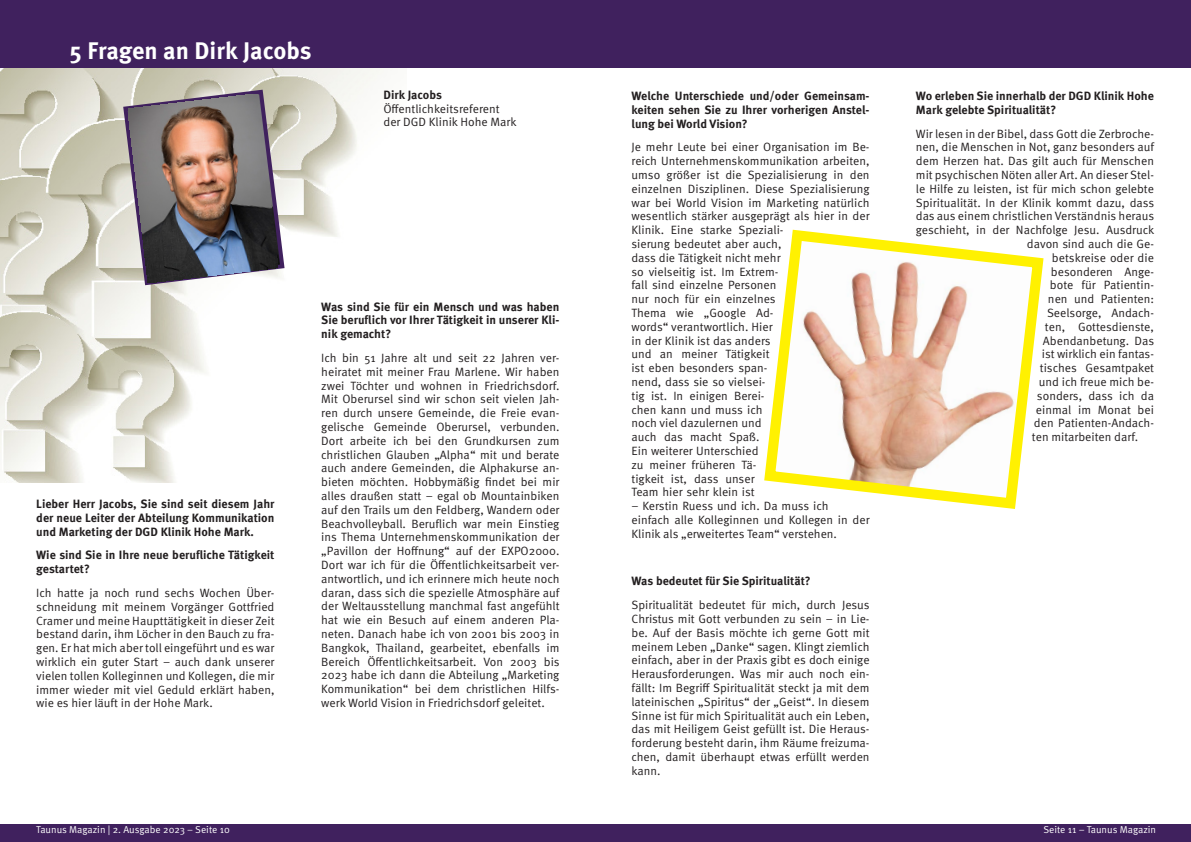
<style>
.page{position:relative;width:1191px;height:842px;background:#fff}
.page>*{position:absolute;margin:0;border:0;box-sizing:border-box;transform-origin:0 0}
.t1{font:700 24px "Meta Pro";color:#fff}
.t2{font:12px/13.8px "Meta Pro";color:#231f20;text-align:justify}
.t3{font:700 12px/13.8px "Meta Pro";color:#231f20;text-align:justify}
.t4{font:10px "Meta Pro";color:#fff}
.s1{font-weight:700}
</style>
<div class="page">
<div style="left:0;top:824px;width:1191px;height:18px;background:#40215e"></div>
<div style="left:0;top:0;width:1191px;height:68px;background:#40215e"></div>
<img style="left:0;top:68px;width:384px;height:414px">
<svg style="left:764px;top:229px;width:280px;height:280px"></svg>
<svg style="left:121px;top:87px;width:166px;height:200px"></svg>
<img style="left:128px;top:94px;width:150px;height:188px">
<p class="t1" style="left:69px;top:36px;width:243px">5 Fragen an Dirk Jacobs</p>
<p class="t3" style="left:36px;top:497px;width:240px">Lieber Herr Jacobs, Sie sind seit diesem Jahr der neue Leiter der Abteilung Kommunikation und Marketing der DGD Klinik Hohe Mark.</p>
<p class="t3" style="left:36px;top:548px;width:240px">Wie sind Sie in Ihre neue berufliche Tätigkeit gestartet?</p>
<p class="t2" style="left:36px;top:586px;width:240px">Ich hatte ja noch rund sechs Wochen Über&shy;schneidung mit meinem Vorgänger Gottfried Cramer und meine Haupttätigkeit in dieser Zeit bestand darin, ihm Löcher in den Bauch zu fra&shy;gen. Er hat mich aber toll eingeführt und es war wirklich ein guter Start – auch dank unserer vielen tollen Kolleginnen und Kollegen, die mir immer wieder mit viel Geduld erklärt haben, wie es hier läuft in der Hohe Mark.</p>
<p class="t2" style="left:383px;top:88px;width:135px;text-align:left"><span class="s1">Dirk Jacobs<br></span>Öffentlichkeitsreferent der DGD Klinik Hohe Mark</p>
<p class="t3" style="left:916px;top:89px;width:240px">Wo erleben Sie innerhalb der DGD Klinik Hohe<br>Mark gelebte Spiritualität?</p>
<p class="t2" style="left:916px;top:127px;width:240px">Wir lesen in der Bibel, dass Gott die Zerbroche-</p>
<p class="t2" style="left:916px;top:140px;width:240px">nen, die Menschen in Not, ganz besonders auf</p>
<p class="t2" style="left:916px;top:154px;width:240px">dem Herzen hat. Das gilt auch für Menschen</p>
<p class="t2" style="left:916px;top:168px;width:239px">mit psychischen Nöten aller Art. An dieser Stel-</p>
<p class="t2" style="left:916px;top:182px;width:239px">le Hilfe zu leisten, ist für mich schon gelebte</p>
<p class="t2" style="left:916px;top:196px;width:240px">Spiritualität. In der Klinik kommt dazu, dass</p>
<p class="t2" style="left:916px;top:209px;width:240px">das aus einem christlichen Verständnis heraus</p>
<p class="t2" style="left:916px;top:223px;width:240px">geschieht, in der Nachfolge Jesu. Ausdruck</p>
<p class="t2" style="left:1027px;top:237px;width:129px">davon sind auch die Ge-</p>
<p class="t2" style="left:1052px;top:251px;width:103px">betskreise oder die</p>
<p class="t2" style="left:1051px;top:265px;width:104px">besonderen Ange-</p>
<p class="t2" style="left:1050px;top:278px;width:106px">bote für Patientin-</p>
<p class="t2" style="left:1048px;top:292px;width:108px">nen und Patienten:</p>
<p class="t2" style="left:1047px;top:306px;width:109px">Seelsorge, Andach-</p>
<p class="t2" style="left:1045px;top:320px;width:110px">ten, Gottesdienste,</p>
<p class="t2" style="left:1043px;top:334px;width:113px">Abendanbetung. Das</p>
<p class="t2" style="left:1042px;top:347px;width:114px">ist wirklich ein fantas-</p>
<p class="t2" style="left:1040px;top:361px;width:116px">tisches Gesamtpaket</p>
<p class="t2" style="left:1039px;top:375px;width:116px">und ich freue mich be-</p>
<p class="t2" style="left:1037px;top:389px;width:118px">sonders, dass ich da</p>
<p class="t2" style="left:1036px;top:403px;width:120px">einmal im Monat bei</p>
<p class="t2" style="left:1034px;top:416px;width:121px">den Patienten-Andach-</p>
<p class="t2" style="left:1032px;top:430px;width:108px">ten mitarbeiten darf.</p>
<p class="t3" style="left:631px;top:89px;width:239px">Welche Unterschiede und/oder Gemeinsam&shy;keiten sehen Sie zu Ihrer vorherigen Anstel&shy;lung bei World Vision?</p>
<p class="t2" style="left:631px;top:140px;width:240px;text-align:left">Je mehr Leute bei einer Organisation im Be&shy;reich Unternehmenskommunikation arbeiten, umso größer ist die Spezialisierung in den einzelnen Disziplinen. Diese Spezialisierung war bei World Vision im Marketing natürlich wesentlich stärker ausgeprägt als hier in der<br>Klinik. Eine starke Speziali-<br>sierung bedeutet aber auch,<br>dass die Tätigkeit nicht mehr<br>so vielseitig ist. Im Extrem-<br>fall sind einzelne Personen<br>nur noch für ein einzelnes<br>Thema wie „Google Ad-<br>words“ verantwortlich. Hier<br>in der Klinik ist das anders<br>und an meiner Tätigkeit<br>ist eben besonders span-<br>nend, dass sie so vielsei-<br>tig ist. In einigen Berei-<br>chen kann und muss ich<br>noch viel dazulernen und<br>auch das macht Spaß.<br>Ein weiterer Unterschied<br>zu meiner früheren Tä-<br>tigkeit ist, dass unser<br>Team hier sehr klein ist</p>
<p class="t2" style="left:631px;top:499px;width:240px;text-align:left">– Kerstin Ruess und ich. Da muss ich einfach alle Kolleginnen und Kollegen in der<br>Klinik als „erweitertes Team“ verstehen.</p>
<p class="t3" style="left:631px;top:574px;width:181px">Was bedeutet für Sie Spiritualität?</p>
<p class="t2" style="left:631px;top:598px;width:240px">Spiritualität bedeutet für mich, durch Jesus Christus mit Gott verbunden zu sein – in Lie&shy;be. Auf der Basis möchte ich gerne Gott mit meinem Leben „Danke“ sagen. Klingt ziemlich einfach, aber in der Praxis gibt es doch einige Herausforderungen. Was mir auch noch ein&shy;fällt: Im Begriff Spiritualität steckt ja mit dem lateinischen „Spiritus“ der „Geist“. In diesem Sinne ist für mich Spiritualität auch ein Leben, das mit Heiligem Geist gefüllt ist. Die Heraus&shy;forderung besteht darin, ihm Räume freizuma&shy;chen, damit überhaupt etwas erfüllt werden kann.</p>
<p class="t3" style="left:321px;top:300px;width:240px">Was sind Sie für ein Mensch und was haben Sie beruflich vor Ihrer Tätigkeit in unserer Kli&shy;nik gemacht?</p>
<p class="t2" style="left:321px;top:351px;width:240px">Ich bin 51 Jahre alt und seit 22 Jahren ver&shy;heiratet mit meiner Frau Marlene. Wir haben zwei Töchter und wohnen in Friedrichsdorf.<br>Mit Oberursel sind wir schon seit vielen Jah&shy;ren durch unsere Gemeinde, die Freie evan&shy;gelische Gemeinde Oberursel, verbunden.<br>Dort arbeite ich bei den Grundkursen zum christlichen Glauben „Alpha“ mit und berate auch andere Gemeinden, die Alphakurse an&shy;bieten möchten. Hobbymäßig findet bei mir alles draußen statt – egal ob Mountainbiken auf den Trails um den Feldberg, Wandern oder Beachvolleyball. Beruflich war mein Einstieg ins Thema Unternehmenskommunikation der „Pavillon der Hoffnung“ auf der EXPO2000.<br>Dort war ich für die Öffentlichkeitsarbeit ver&shy;antwortlich, und ich erinnere mich heute noch daran, dass sich die spezielle Atmosphäre auf der Weltausstellung manchmal fast angefühlt hat wie ein Besuch auf einem anderen Pla&shy;neten. Danach habe ich von 2001 bis 2003 in Bangkok, Thailand, gearbeitet, ebenfalls im Bereich Öffentlichkeitsarbeit. Von 2003 bis 2023 habe ich dann die Abteilung „Marketing Kommunikation“ bei dem christlichen Hilfs&shy;werk World Vision in Friedrichsdorf geleitet.</p>
<p class="t4" style="left:36px;top:824px;width:195px">Taunus Magazin | 2. Ausgabe 2023 – Seite 10</p>
<p class="t4" style="left:1043px;top:824px;width:114px">Seite 11 – Taunus Magazin</p>
</div>
